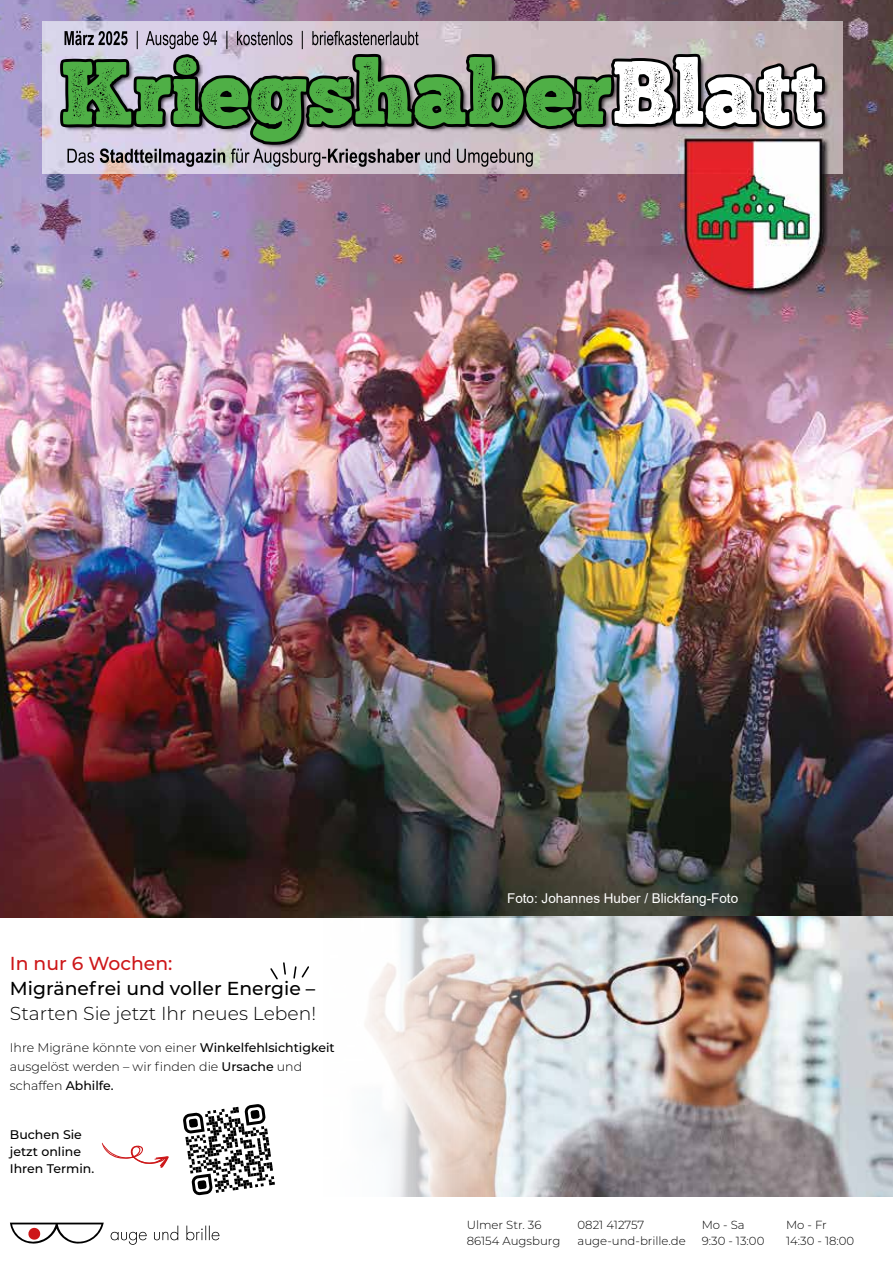
<style>
.page{position:relative;width:893px;height:1263px;background:#fff}
.page>*{position:absolute;margin:0;border:0;box-sizing:border-box;transform-origin:0 0}
.t1{font:300 18.75px "Montserrat";color:#000}
.t2{font:500 18.75px "Montserrat";color:#000}
.t3{font:500 18.75px "Montserrat";color:#cd1719}
.t4{font:13.5px "Arial";color:#fff}
.t5{font:300 12.45px/18.8px "Montserrat";color:#000}
.t6{font:500 12.45px/17.2px "Montserrat";color:#000}
.t7{font:300 11.7px/15.6px "Montserrat";color:#000}
.s1{font-weight:500}
</style>
<div class="page">
<img style="left:0;top:0;width:893px;height:918px">
<img style="left:42px;top:22px;width:800px;height:151px">
<img style="left:563px;top:54px;width:128px;height:55px">
<img style="left:295px;top:916px;width:598px;height:281px">
<svg style="left:183px;top:1104px;width:92px;height:92px"></svg>
<svg style="left:102px;top:1142px;width:67px;height:26px"></svg>
<svg style="left:10px;top:1222px;width:94px;height:22px"></svg>
<svg style="left:111px;top:1225px;width:108px;height:20px"></svg>
<svg style="left:270px;top:961px;width:40px;height:20px"></svg>
<h1 class="t3" style="left:10px;top:950px;width:164px">In nur 6 Wochen:</h1>
<h1 class="t2" style="left:10px;top:975px;width:307px">Migränefrei und voller Energie –</h1>
<h1 class="t1" style="left:10px;top:1001px;width:308px">Starten Sie jetzt Ihr neues Leben!</h1>
<p class="t5" style="left:10px;top:1038px;width:326px">Ihre Migräne könnte von einer <span class="s1">Winkelfehlsichtigkeit </span>ausgelöst werden – wir finden die <span class="s1">Ursache</span> und schaffen <span class="s1">Abhilfe.</span></p>
<p class="t6" style="left:10px;top:1125px;width:86px">Buchen Sie jetzt online<br>Ihren Termin.</p>
<p class="t4" style="left:507px;top:889px;width:233px">Foto: Johannes Huber / Blickfang-Foto</p>
<p class="t7" style="left:467px;top:1217px;width:95px">Ulmer Str. 36<br>86154 Augsburg</p>
<p class="t7" style="left:578px;top:1217px;width:110px">0821 412757 auge-und-brille.de</p>
<p class="t7" style="left:702px;top:1217px;width:64px">Mo - Sa<br>9:30 - 13:00</p>
<p class="t7" style="left:786px;top:1217px;width:70px">Mo - Fr<br>14:30 - 18:00</p>
</div>
